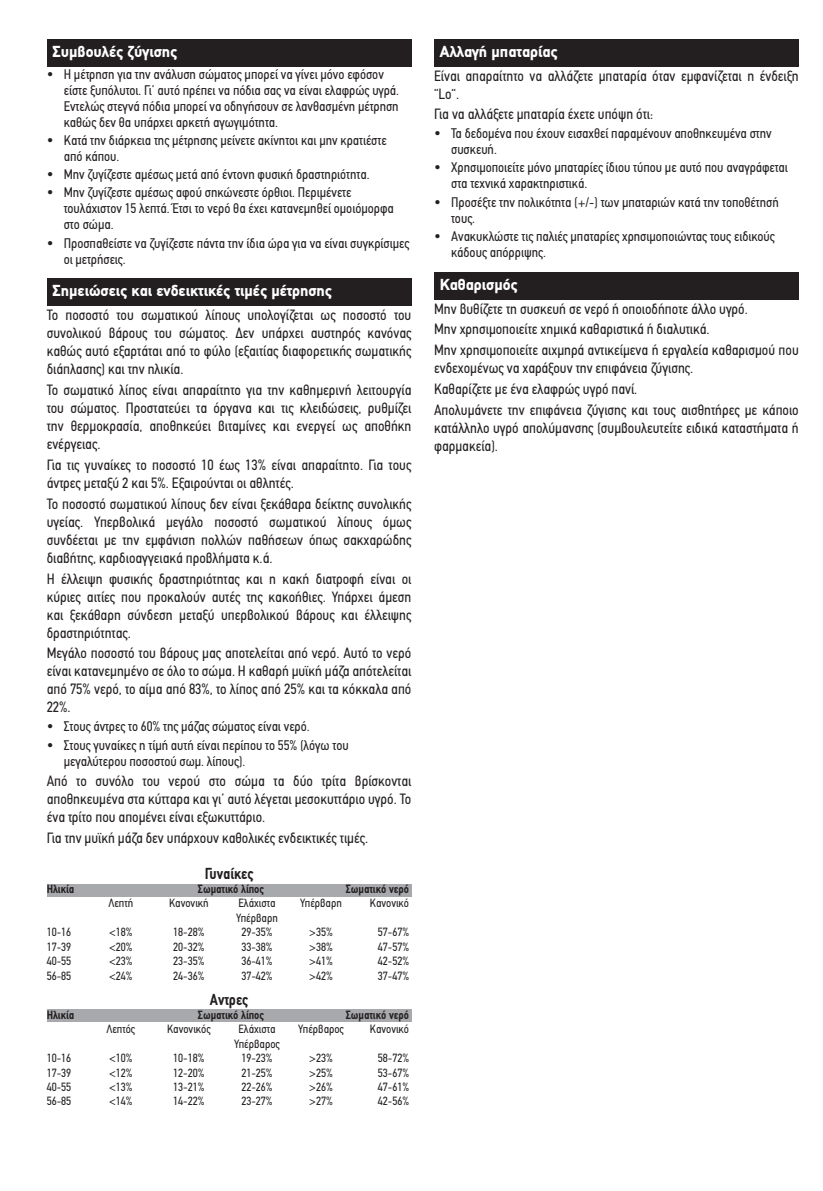
<style>
.page{position:relative;width:823px;height:1191px;background:#fff}
.page>*{position:absolute;margin:0;border:0;box-sizing:border-box;transform-origin:0 0}
.t1{font:900 16px "PF Din Text";color:#fff}
.t2{font:700 16px "PF Din Text Condensed";color:#231f20}
.Main_Text{font:15px/18px "PF Din Text Condensed";color:#231f20;text-align:justify}
.t3{font:14px/16px "PF Din Text Condensed";color:#231f20}
.t4{font:12px "PF Din Text Condensed";color:#231f20}
.t5{font:700 12px "PF Din Text Condensed";color:#231f20}
</style>
<div class="page">
<div style="left:47px;top:39px;width:364px;height:27px;background:#231f20"></div>
<div style="left:47px;top:279px;width:364px;height:27px;background:#231f20"></div>
<div style="left:434px;top:39px;width:364px;height:27px;background:#231f20"></div>
<div style="left:434px;top:272px;width:364px;height:27px;background:#231f20"></div>
<div style="left:47px;top:884px;width:364px;height:12px;background:#a8a9ad"></div>
<div style="left:47px;top:1010px;width:364px;height:12px;background:#a8a9ad"></div>
<p class="t1" style="left:52px;top:42px;width:126px">Συμβουλές ζύγισης</p>
<p class="t3" style="left:64px;top:66px;width:336px;text-indent:-17px">• Η μέτρηση για την ανάλυση σώματος μπορεί να γίνει μόνο εφόσον είστε ξυπόλυτοι. Γι’ αυτό πρέπει να πόδια σας να είναι ελαφρώς υγρά.<br>Εντελώς στεγνά πόδια μπορεί να οδηγήσουν σε λανθασμένη μέτρηση καθώς δεν θα υπάρχει αρκετή αγωγιμότητα.</p>
<p class="t3" style="left:64px;top:132px;width:324px;text-indent:-17px">• Κατά την διάρκεια της μέτρησης μείνετε ακίνητοι και μην κρατιέστε από κάπου.</p>
<p class="t3" style="left:47px;top:166px;width:324px">• Μην ζυγίζεστε αμέσως μετά από έντονη φυσική δραστηριότητα.</p>
<p class="t3" style="left:64px;top:185px;width:331px;text-indent:-17px">• Μην ζυγίζεστε αμέσως αφού σηκώνεστε όρθιοι. Περιμένετε τουλάχιστον 15 λεπτά. Έτσι το νερό θα έχει κατανεμηθεί ομοιόμορφα στο σώμα.</p>
<p class="t3" style="left:64px;top:235px;width:347px;text-indent:-17px">• Προσπαθείστε να ζυγίζεστε πάντα την ίδια ώρα για να είναι συγκρίσιμες οι μετρήσεις.</p>
<p class="t1" style="left:52px;top:281px;width:281px">Σημειώσεις και ενδεικτικές τιμές μέτρησης</p>
<p class="Main_Text" style="left:47px;top:306px;width:366px">Το ποσοστό του σωματικού λίπους υπολογίζεται ως ποσοστό του συνολικού βάρους του σώματος. Δεν υπάρχει αυστηρός κανόνας καθώς αυτό εξαρτάται από το φύλο (εξαιτίας διαφορετικής σωματικής διάπλασης) και την ηλικία.</p>
<p class="Main_Text" style="left:47px;top:381px;width:366px">Το σωματικό λίπος είναι απαραίτητο για την καθημερινή λειτουργία του σώματος. Προστατεύει τα όργανα και τις κλειδώσεις, ρυθμίζει την θερμοκρασία, αποθηκεύει βιταμίνες και ενεργεί ως αποθήκη ενέργειας.</p>
<p class="Main_Text" style="left:47px;top:456px;width:366px">Για τις γυναίκες το ποσοστό 10 έως 13% είναι απαραίτητο. Για τους άντρες μεταξύ 2 και 5%. Εξαιρούνται οι αθλητές.</p>
<p class="Main_Text" style="left:47px;top:494px;width:366px">Το ποσοστό σωματικού λίπους δεν είναι ξεκάθαρα δείκτης συνολικής υγείας. Υπερβολικά μεγάλο ποσοστό σωματικού λίπους όμως συνδέεται με την εμφάνιση πολλών παθήσεων όπως σακχαρώδης διαβήτης, καρδιοαγγειακά προβλήματα κ.ά.</p>
<p class="Main_Text" style="left:47px;top:569px;width:366px">Η έλλειψη φυσικής δραστηριότητας και η κακή διατροφή είναι οι κύριες αιτίες που προκαλούν αυτές της κακοήθιες. Υπάρχει άμεση και ξεκάθαρη σύνδεση μεταξύ υπερβολικού βάρους και έλλειψης δραστηριότητας.</p>
<p class="Main_Text" style="left:47px;top:644px;width:366px">Μεγάλο ποσοστό του βάρους μας αποτελείται από νερό. Αυτό το νερό είναι κατανεμημένο σε όλο το σώμα. Η καθαρή μυϊκή μάζα απότελείται από 75% νερό, το αίμα από 83%, το λίπος από 25% και τα κόκκαλα από 22%.</p>
<p class="t3" style="left:47px;top:718px;width:264px">• Στους άντρες το 60% της μάζας σώματος είναι νερό.</p>
<p class="t3" style="left:64px;top:737px;width:286px;text-indent:-17px">• Στους γυναίκες η τίμή αυτή είναι περίπου το 55% (λόγω του μεγαλύτερου ποσοστού σωμ. λίπους).</p>
<p class="Main_Text" style="left:47px;top:772px;width:366px">Από το συνόλο του νερού στο σώμα τα δύο τρίτα βρίσκονται αποθηκευμένα στα κύτταρα και γι’ αυτό λέγεται μεσοκυττάριο υγρό. Το ένα τρίτο που απομένει είναι εξωκυττάριο.</p>
<p class="Main_Text" style="left:47px;top:828px;width:323px">Για την μυϊκή μάζα δεν υπάρχουν καθολικές ενδεικτικές τιμές.</p>
<p class="t2" style="left:204px;top:863px;width:50px">Γυναίκες</p>
<p class="t5" style="left:47px;top:882px;width:29px">Ηλικία</p>
<p class="t5" style="left:198px;top:882px;width:67px">Σωματικό λίπος</p>
<p class="t5" style="left:345px;top:882px;width:65px">Σωματικό νερό</p>
<p class="t4" style="left:108px;top:896px;width:26px">Λεπτή</p>
<p class="t4" style="left:169px;top:896px;width:41px">Κανονική</p>
<p class="t4" style="left:238px;top:896px;width:38px">Ελάχιστα</p>
<p class="t4" style="left:300px;top:896px;width:43px">Υπέρβαρη</p>
<p class="t4" style="left:369px;top:896px;width:41px">Κανονικό</p>
<p class="t4" style="left:236px;top:911px;width:43px">Υπέρβαρη</p>
<p class="t4" style="left:47px;top:925px;width:26px">10-16</p>
<p class="t4" style="left:109px;top:925px;width:25px">&lt;18%</p>
<p class="t4" style="left:173px;top:925px;width:33px">18-28%</p>
<p class="t4" style="left:241px;top:925px;width:33px">29-35%</p>
<p class="t4" style="left:309px;top:925px;width:25px">&gt;35%</p>
<p class="t4" style="left:378px;top:925px;width:33px">57-67%</p>
<p class="t4" style="left:47px;top:939px;width:26px">17-39</p>
<p class="t4" style="left:109px;top:939px;width:25px">&lt;20%</p>
<p class="t4" style="left:173px;top:939px;width:33px">20-32%</p>
<p class="t4" style="left:241px;top:939px;width:33px">33-38%</p>
<p class="t4" style="left:309px;top:939px;width:25px">&gt;38%</p>
<p class="t4" style="left:378px;top:939px;width:33px">47-57%</p>
<p class="t4" style="left:47px;top:954px;width:26px">40-55</p>
<p class="t4" style="left:109px;top:954px;width:25px">&lt;23%</p>
<p class="t4" style="left:173px;top:954px;width:33px">23-35%</p>
<p class="t4" style="left:241px;top:954px;width:33px">36-41%</p>
<p class="t4" style="left:309px;top:954px;width:25px">&gt;41%</p>
<p class="t4" style="left:378px;top:954px;width:33px">42-52%</p>
<p class="t4" style="left:47px;top:968px;width:26px">56-85</p>
<p class="t4" style="left:109px;top:968px;width:25px">&lt;24%</p>
<p class="t4" style="left:173px;top:968px;width:33px">24-36%</p>
<p class="t4" style="left:241px;top:968px;width:33px">37-42%</p>
<p class="t4" style="left:309px;top:968px;width:25px">&gt;42%</p>
<p class="t4" style="left:378px;top:968px;width:33px">37-47%</p>
<p class="t2" style="left:210px;top:989px;width:40px">Αντρες</p>
<p class="t5" style="left:47px;top:1007px;width:29px">Ηλικία</p>
<p class="t5" style="left:198px;top:1007px;width:67px">Σωματικό λίπος</p>
<p class="t5" style="left:345px;top:1007px;width:65px">Σωματικό νερό</p>
<p class="t4" style="left:106px;top:1022px;width:30px">Λεπτός</p>
<p class="t4" style="left:167px;top:1022px;width:45px">Κανονικός</p>
<p class="t4" style="left:238px;top:1022px;width:38px">Ελάχιστα</p>
<p class="t4" style="left:298px;top:1022px;width:47px">Υπέρβαρος</p>
<p class="t4" style="left:369px;top:1022px;width:41px">Κανονικό</p>
<p class="t4" style="left:234px;top:1036px;width:47px">Υπέρβαρος</p>
<p class="t4" style="left:47px;top:1051px;width:26px">10-16</p>
<p class="t4" style="left:109px;top:1051px;width:25px">&lt;10%</p>
<p class="t4" style="left:173px;top:1051px;width:33px">10-18%</p>
<p class="t4" style="left:241px;top:1051px;width:33px">19-23%</p>
<p class="t4" style="left:309px;top:1051px;width:25px">&gt;23%</p>
<p class="t4" style="left:378px;top:1051px;width:33px">58-72%</p>
<p class="t4" style="left:47px;top:1065px;width:26px">17-39</p>
<p class="t4" style="left:109px;top:1065px;width:25px">&lt;12%</p>
<p class="t4" style="left:173px;top:1065px;width:33px">12-20%</p>
<p class="t4" style="left:241px;top:1065px;width:33px">21-25%</p>
<p class="t4" style="left:309px;top:1065px;width:25px">&gt;25%</p>
<p class="t4" style="left:378px;top:1065px;width:33px">53-67%</p>
<p class="t4" style="left:47px;top:1080px;width:26px">40-55</p>
<p class="t4" style="left:109px;top:1080px;width:25px">&lt;13%</p>
<p class="t4" style="left:173px;top:1080px;width:33px">13-21%</p>
<p class="t4" style="left:241px;top:1080px;width:33px">22-26%</p>
<p class="t4" style="left:309px;top:1080px;width:25px">&gt;26%</p>
<p class="t4" style="left:378px;top:1080px;width:33px">47-61%</p>
<p class="t4" style="left:47px;top:1094px;width:26px">56-85</p>
<p class="t4" style="left:109px;top:1094px;width:25px">&lt;14%</p>
<p class="t4" style="left:173px;top:1094px;width:33px">14-22%</p>
<p class="t4" style="left:241px;top:1094px;width:33px">23-27%</p>
<p class="t4" style="left:309px;top:1094px;width:25px">&gt;27%</p>
<p class="t4" style="left:378px;top:1094px;width:33px">42-56%</p>
<p class="t1" style="left:439px;top:42px;width:119px">Αλλαγή μπαταρίας</p>
<p class="Main_Text" style="left:434px;top:66px;width:366px">Είναι απαραίτητο να αλλάζετε μπαταρία όταν εμφανίζεται η ένδειξη “Lo“.</p>
<p class="Main_Text" style="left:434px;top:105px;width:220px">Για να αλλάξετε μπαταρία έχετε υπόψη ότι:</p>
<p class="t3" style="left:451px;top:125px;width:322px;text-indent:-17px">• Τα δεδομένα που έχουν εισαχθεί παραμένουν αποθηκευμένα στην συσκευή.</p>
<p class="t3" style="left:451px;top:160px;width:338px;text-indent:-17px">• Χρησιμοποιείτε μόνο μπαταρίες ίδιου τύπου με αυτό που αναγράφεται στα τεχνικά χαρακτηριστικά.</p>
<p class="t3" style="left:451px;top:194px;width:329px;text-indent:-17px">• Προσέξτε την πολικότητα (+/-) των μπαταριών κατά την τοποθέτησή τους.</p>
<p class="t3" style="left:451px;top:228px;width:325px;text-indent:-17px">• Ανακυκλώστε τις παλιές μπαταρίες χρησιμοποιώντας τους ειδικούς κάδους απόρριψης.</p>
<p class="t1" style="left:439px;top:275px;width:80px">Καθαρισμός</p>
<p class="Main_Text" style="left:434px;top:299px;width:315px">Μην βυθίζετε τη συσκευή σε νερό ή οποιοδήποτε άλλο υγρό.</p>
<p class="Main_Text" style="left:434px;top:320px;width:277px">Μην χρησιμοποιείτε χημικά καθαριστικά ή διαλυτικά.</p>
<p class="Main_Text" style="left:434px;top:341px;width:366px">Μην χρησιμοποιείτε αιχμηρά αντικείμενα ή εργαλεία καθαρισμού που ενδεχομένως να χαράξουν την επιφάνεια ζύγισης.</p>
<p class="Main_Text" style="left:434px;top:380px;width:205px">Καθαρίζετε με ένα ελαφρώς υγρό πανί.</p>
<p class="Main_Text" style="left:434px;top:401px;width:366px">Απολυμάνετε την επιφάνεια ζύγισης και τους αισθητήρες με κάποιο κατάλληλο υγρό απολύμανσης (συμβουλευτείτε ειδικά καταστήματα ή φαρμακεία).</p>
</div>
